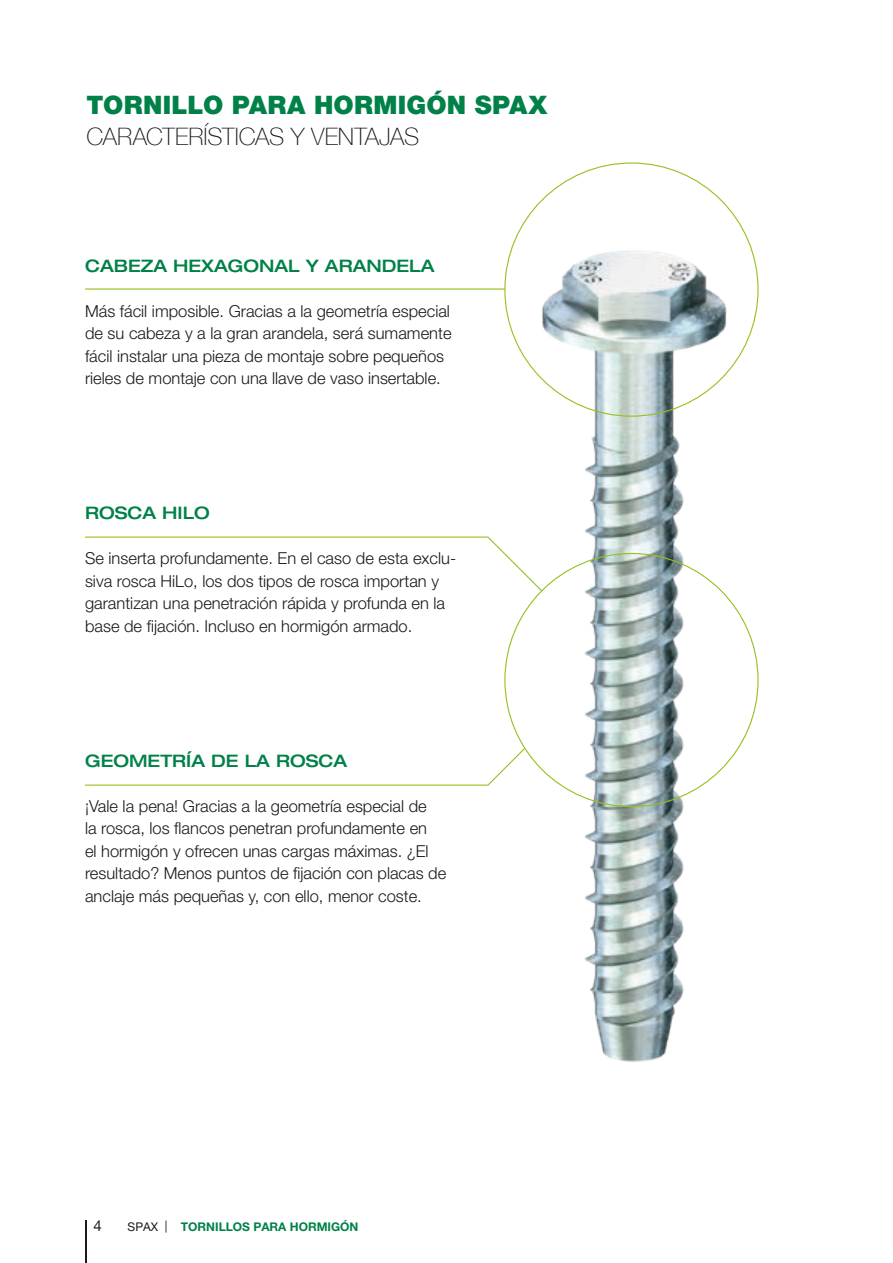
<style>
.page{position:relative;width:893px;height:1263px;background:#fff}
.page>*{position:absolute;margin:0;border:0;box-sizing:border-box;transform-origin:0 0}
.t1{font:900 25.5px "Helvetica Neue LT Pro";letter-spacing:.005em;color:#008148}
.t2{font:100 24px "Helvetica Neue";letter-spacing:-.01em;color:#1b1a19}
.t3{font:500 expanded 17.25px "Helvetica Neue LT Pro";color:#008148}
.t4{font:300 16.5px/22.5px "Helvetica Neue LT Pro";color:#1b1a19}
.t5{font:15px "Helvetica Neue LT Pro";color:#1b1a19}
.t6{font:700 12px "Helvetica Neue LT Pro";color:#008148}
.s1{font-weight:400;color:#1b1a19}
</style>
<div class="page">
<img style="left:528px;top:250px;width:205px;height:812px">
<hr style="left:85px;top:288px;width:420px;height:2px;background:#95c121">
<svg style="left:85px;top:536px;width:458px;height:56px"></svg>
<svg style="left:85px;top:747px;width:441px;height:39px"></svg>
<hr style="left:85px;top:1220px;width:2px;height:43px;background:#1b1a19">
<h1 class="t1" style="left:87px;top:90px;width:462px">TORNILLO PARA HORMIGÓN SPAX</h1>
<h2 class="t2" style="left:87px;top:119px;width:334px">CARACTERÍSTICAS Y VENTAJAS</h2>
<p class="t3" style="left:85px;top:255px;width:351px">CABEZA HEXAGONAL Y ARANDELA</p>
<p class="t4" style="left:85px;top:299px;width:368px">Más fácil imposible. Gracias a la geometría especial de su cabeza y a la gran arandela, será sumamente fácil instalar una pieza de montaje sobre pequeños rieles de montaje con una llave de vaso insertable.</p>
<p class="t3" style="left:85px;top:502px;width:126px">ROSCA HILO</p>
<p class="t4" style="left:85px;top:547px;width:373px">Se inserta profundamente. En el caso de esta exclu&shy;siva rosca HiLo, los dos tipos de rosca importan y garantizan una penetración rápida y profunda en la base de fijación. Incluso en hormigón armado.</p>
<p class="t3" style="left:85px;top:750px;width:264px">GEOMETRÍA DE LA ROSCA</p>
<p class="t4" style="left:85px;top:794px;width:363px">¡Vale la pena! Gracias a la geometría especial de<br>la rosca, los flancos penetran profundamente en<br>el hormigón y ofrecen unas cargas máximas. ¿El resultado? Menos puntos de fijación con placas de anclaje más pequeñas y, con ello, menor coste.</p>
<p class="t5" style="left:94px;top:1217px;width:10px">4</p>
<p class="t6" style="left:128px;top:1219px;width:232px"><span class="s1">SPAX |</span> TORNILLOS PARA HORMIGÓN</p>
</div>
